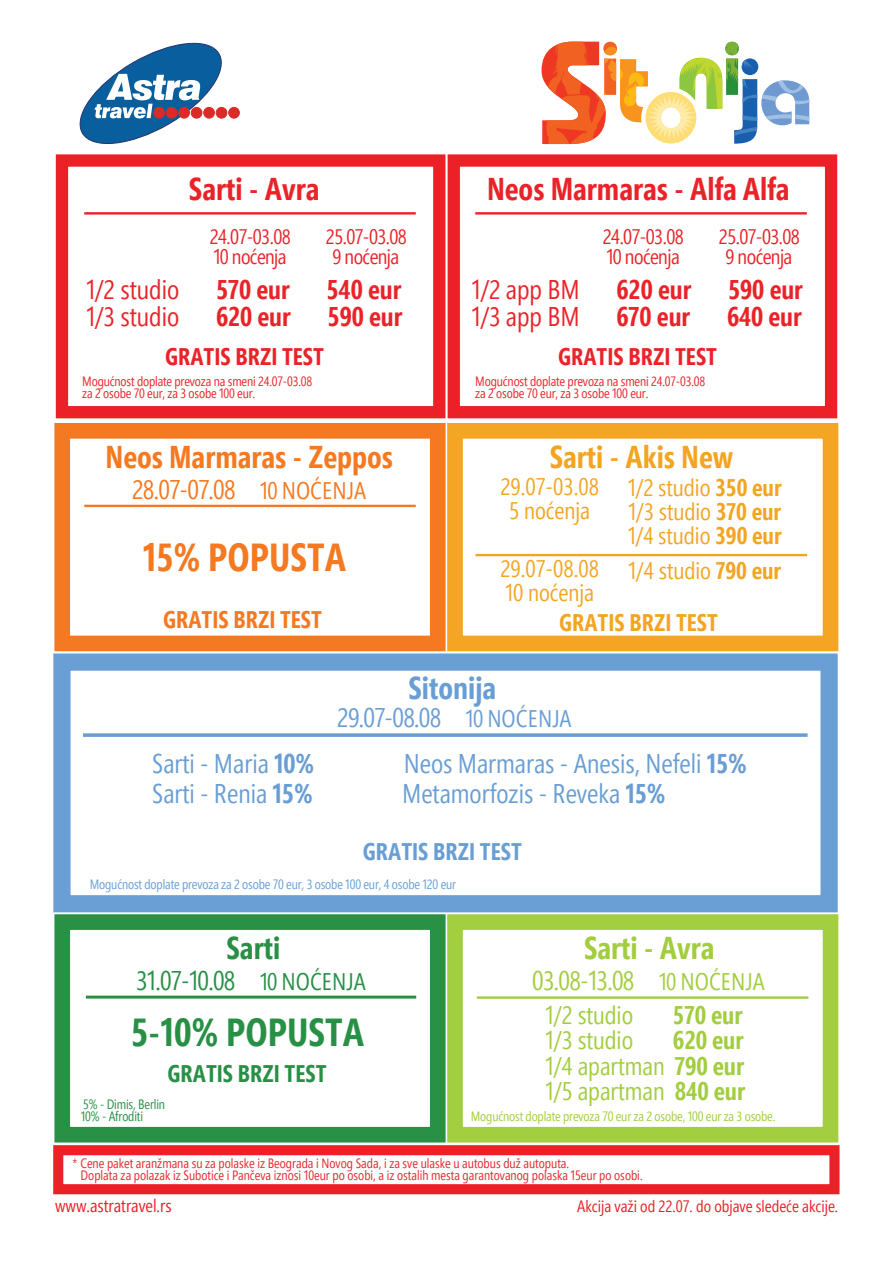
<style>
.page{position:relative;width:893px;height:1263px;background:#fff}
.page>*{position:absolute;margin:0;border:0;box-sizing:border-box;transform-origin:0 0}
.t1{font:700 39px "Segoe Pro Cond";color:#279045}
.t2{font:700 39px "Segoe Pro Cond";color:#f47921}
.t3{font:700 31.5px "Segoe Pro Cond";color:#e92328}
.t4{font:700 31.5px "Segoe Pro Cond";color:#f47921}
.t5{font:700 31.5px "Segoe Pro Cond";color:#f3a522}
.t6{font:700 31.5px "Segoe Pro Cond";color:#a2cd3f}
.t7{font:700 31.5px "Segoe Pro Cond";color:#699ed4}
.t8{font:700 31.5px "Segoe Pro Cond";color:#279045}
.t9{font:27px "Segoe Pro Cond";color:#699ed4}
.t10{font:700 27px "Segoe Pro Cond";color:#e92328}
.t11{font:27px "Segoe Pro Cond";color:#e92328}
.t12{font:27px "Segoe Pro Cond";letter-spacing:-.025em;color:#a2cd3f}
.t13{font:27px "Segoe Pro Cond";letter-spacing:-.025em;color:#f47921}
.t14{font:27px "Segoe Pro Cond";letter-spacing:-.025em;color:#279045}
.t15{font:25.5px/25.5px "Segoe Pro Cond";color:#a2cd3f;text-align:justify}
.t16{font:700 25.5px "Segoe Pro Cond";color:#a2cd3f}
.t17{font:24px/24px "Segoe Pro Cond";color:#f3a522;text-align:justify}
.t18{font:700 24px "Segoe Pro Cond";color:#e92328}
.t19{font:700 24px "Segoe Pro Cond";color:#699ed4}
.t20{font:700 24px "Segoe Pro Cond";color:#f47921}
.t21{font:700 24px "Segoe Pro Cond";color:#f3a522}
.t22{font:700 24px "Segoe Pro Cond";color:#279045}
.t23{font:21px "Segoe Pro Cond";letter-spacing:-.025em;color:#e92328}
.t24{font:18px "Segoe Pro Cond";color:#ed1d24}
.t25{font:16.5px "Segoe Pro Cond";color:#ed1d24}
.t26{font:13.5px/12px "Segoe Pro Cond";color:#e4272b}
.t27{font:13.5px/12px "Segoe Pro Cond";letter-spacing:-.01em;color:#e92328}
.t28{font:13.5px "Segoe Pro Cond";letter-spacing:-.01em;color:#699ed4}
.t29{font:13.5px "Segoe Pro Cond";letter-spacing:-.01em;color:#a2cd3f}
.t30{font:13.5px/12px "Segoe Pro Cond";letter-spacing:-.01em;color:#279045}
.s1{font-size:24px}
.s2{font-weight:700}
</style>
<div class="page">
<div style="left:53px;top:1145px;width:786px;height:49px;background:#fff;border:10px solid #ec2127"></div>
<svg style="left:541px;top:42px;width:268px;height:102px"></svg>
<div style="left:229px;top:107px;width:10px;height:11px;background:#d92b27;border-radius:50%"></div>
<div style="left:229px;top:107px;width:11px;height:11px;border:1px solid #d92b27;border-radius:50%"></div>
<svg style="left:79px;top:42px;width:150px;height:102px"></svg>
<div style="left:54px;top:423px;width:392px;height:228px;background:#fff;border:16px solid #f47920"></div>
<div style="left:447px;top:423px;width:391px;height:228px;background:#fff;border:16px solid #f4a524"></div>
<hr style="left:476px;top:554px;width:331px;height:2px;background:#f3a522">
<hr style="left:84px;top:505px;width:332px;height:2px;background:#f47921">
<div style="left:53px;top:653px;width:785px;height:259px;background:#fff;border:17px solid #6a9fd5"></div>
<svg style="left:83px;top:733px;width:725px;height:4px"></svg>
<div style="left:54px;top:914px;width:392px;height:228px;background:#fff;border:16px solid #289145"></div>
<div style="left:447px;top:914px;width:391px;height:228px;background:#fff;border:16px solid #a3ce40"></div>
<hr style="left:477px;top:996px;width:331px;height:3px;background:#a2cd3f">
<hr style="left:86px;top:995px;width:330px;height:3px;background:#279045">
<div style="left:56px;top:154px;width:389px;height:264px;background:#fff;border:12px solid #ec2127"></div>
<hr style="left:84px;top:212px;width:332px;height:3px;background:#e92328">
<div style="left:448px;top:154px;width:389px;height:264px;background:#fff;border:12px solid #ec2127"></div>
<hr style="left:475px;top:212px;width:332px;height:3px;background:#e92328">
<h2 class="t3" style="left:189px;top:170px;width:132px">Sarti - Avra</h2>
<h3 class="t23" style="left:210px;top:224px;width:82px">24.07-03.08</h3>
<h3 class="t23" style="left:326px;top:224px;width:82px">25.07-03.08</h3>
<h3 class="t23" style="left:213px;top:243px;width:75px">10 noćenja</h3>
<h3 class="t23" style="left:333px;top:243px;width:68px">9 noćenja</h3>
<h3 class="t11" style="left:86px;top:273px;width:95px">1/2 studio</h3>
<h3 class="t10" style="left:216px;top:273px;width:75px">570 eur</h3>
<h3 class="t10" style="left:327px;top:273px;width:76px">540 eur</h3>
<h3 class="t11" style="left:86px;top:300px;width:95px">1/3 studio</h3>
<h3 class="t10" style="left:216px;top:300px;width:76px">620 eur</h3>
<h3 class="t10" style="left:328px;top:300px;width:76px">590 eur</h3>
<h3 class="t18" style="left:165px;top:341px;width:161px">GRATIS BRZI TEST</h3>
<p class="t27" style="left:82px;top:375px;width:231px">Mogućnost doplate prevoza na smeni 24.07-03.08 za 2 osobe 70 eur, za 3 osobe 100 eur.</p>
<h2 class="t4" style="left:106px;top:438px;width:289px">Neos Marmaras - Zeppos</h2>
<h3 class="t13" style="left:132px;top:473px;width:235px">28.07-07.08 <span class="s1">10 NOĆENJA</span></h3>
<h1 class="t2" style="left:143px;top:533px;width:205px">15% POPUSTA</h1>
<h3 class="t20" style="left:163px;top:604px;width:161px">GRATIS BRZI TEST</h3>
<h2 class="t3" style="left:487px;top:170px;width:304px">Neos Marmaras - Alfa Alfa</h2>
<h3 class="t23" style="left:603px;top:224px;width:82px">24.07-03.08</h3>
<h3 class="t23" style="left:719px;top:224px;width:82px">25.07-03.08</h3>
<h3 class="t23" style="left:606px;top:243px;width:75px">10 noćenja</h3>
<h3 class="t23" style="left:726px;top:243px;width:68px">9 noćenja</h3>
<h3 class="t11" style="left:472px;top:273px;width:110px">1/2 app BM</h3>
<h3 class="t10" style="left:616px;top:273px;width:76px">620 eur</h3>
<h3 class="t10" style="left:728px;top:273px;width:76px">590 eur</h3>
<h3 class="t11" style="left:472px;top:300px;width:110px">1/3 app BM</h3>
<h3 class="t10" style="left:616px;top:300px;width:75px">670 eur</h3>
<h3 class="t10" style="left:727px;top:300px;width:76px">640 eur</h3>
<h3 class="t18" style="left:558px;top:341px;width:161px">GRATIS BRZI TEST</h3>
<p class="t27" style="left:475px;top:375px;width:231px">Mogućnost doplate prevoza na smeni 24.07-03.08 za 2 osobe 70 eur, za 3 osobe 100 eur.</p>
<h2 class="t5" style="left:550px;top:438px;width:185px">Sarti - Akis New</h2>
<h3 class="t17" style="left:628px;top:476px;width:155px">1/2 studio <span class="s2">350 eur </span>1/3 studio <span class="s2">370 eur </span>1/4 studio <span class="s2">390 eur</span></h3>
<h3 class="t17" style="left:628px;top:559px;width:154px">1/4 studio <span class="s2">790 eur</span></h3>
<h3 class="t17" style="left:500px;top:475px;width:100px;text-align:center">29.07-03.08<br>5 noćenja</h3>
<h3 class="t17" style="left:500px;top:557px;width:100px">29.07-08.08<br>10 noćenja</h3>
<h3 class="t21" style="left:559px;top:607px;width:161px">GRATIS BRZI TEST</h3>
<h2 class="t7" style="left:408px;top:668px;width:89px">Sitonija</h2>
<h3 class="t9" style="left:337px;top:701px;width:236px">29.07-08.08 <span class="s1">10 NOĆENJA</span></h3>
<h3 class="t9" style="left:152px;top:747px;width:164px">Sarti - Maria <span class="s2">10%</span></h3>
<h3 class="t9" style="left:404px;top:747px;width:345px">Neos Marmaras - Anesis, Nefeli <span class="s2">15%</span></h3>
<h3 class="t9" style="left:152px;top:777px;width:162px">Sarti - Renia <span class="s2">15%</span></h3>
<h3 class="t9" style="left:402px;top:777px;width:265px">Metamorfozis - Reveka <span class="s2">15%</span></h3>
<h3 class="t19" style="left:363px;top:837px;width:161px">GRATIS BRZI TEST</h3>
<p class="t28" style="left:90px;top:876px;width:368px">Mogućnost doplate prevoza za 2 osobe 70 eur, 3 osobe 100 eur, 4 osobe 120 eur</p>
<h2 class="t8" style="left:226px;top:928px;width:55px">Sarti</h2>
<h3 class="t14" style="left:136px;top:963px;width:231px">31.07-10.08 <span class="s1">10 NOĆENJA</span></h3>
<h1 class="t1" style="left:131px;top:1008px;width:235px">5-10% POPUSTA</h1>
<h3 class="t22" style="left:168px;top:1058px;width:161px">GRATIS BRZI TEST</h3>
<p class="t30" style="left:81px;top:1098px;width:86px">5% - Dimis, Berlin<br>10% - Afroditi</p>
<h2 class="t6" style="left:584px;top:928px;width:132px">Sarti - Avra</h2>
<h3 class="t12" style="left:532px;top:963px;width:234px">03.08-13.08 <span class="s1">10 NOĆENJA</span></h3>
<h3 class="t15" style="left:545px;top:1002px;width:90px">1/2 studio</h3>
<h3 class="t16" style="left:673px;top:999px;width:71px">570 eur</h3>
<h3 class="t15" style="left:545px;top:1027px;width:90px">1/3 studio</h3>
<h3 class="t15" style="left:545px;top:1027px;width:202px;text-indent:128px"><span class="s2">620 eur </span>1/4 apartman <span class="s2">790 eur </span>1/5 apartman <span class="s2">840 eur</span></h3>
<p class="t29" style="left:471px;top:1107px;width:306px">Mogućnost doplate prevoza 70 eur za 2 osobe, 100 eur za 3 osobe.</p>
<p class="t26" style="left:81px;top:1158px;width:564px;text-indent:-8px">* Cene paket aranžmana su za polaske iz Beograda i Novog Sada, i za sve ulaske u autobus duž autoputa.<br>Doplata za polazak iz Subotice i Pančeva iznosi 10eur po osobi, a iz ostalih mesta garantovanog polaska 15eur po osobi.</p>
<p class="t25" style="left:577px;top:1196px;width:263px">Akcija važi od 22.07. do objave sledeće akcije.</p>
<h3 class="t24" style="left:55px;top:1195px;width:118px">www.astratravel.rs</h3>
</div>
